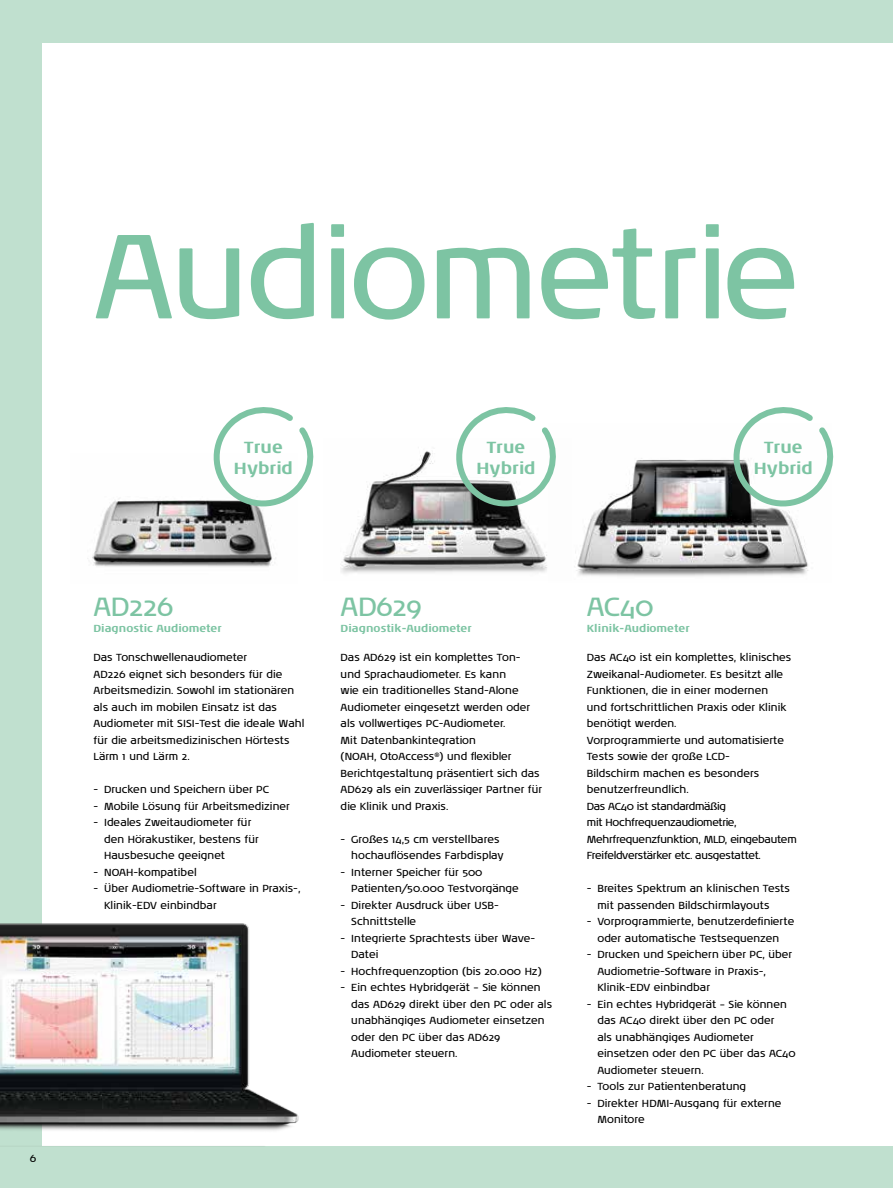
<style>
.page{position:relative;width:893px;height:1188px;background:#c0e0cf}
.page>*{position:absolute;margin:0;border:0;box-sizing:border-box;transform-origin:0 0}
.t1{font:122.55px "Noa LT Pro";letter-spacing:-.02em;color:#7dc4a3}
.t2{font:27px "Noa LT Pro";letter-spacing:-.02em;color:#7dc4a3}
.t3{font:700 16.5px/21px "Noa LT Pro";color:#7dc4a3;text-align:center}
.t4{font:10.5px/16.5px "Noa LT Pro";color:#000}
.t5{font:700 10.5px "Noa LT Pro";color:#7dc4a3}
</style>
<div class="page">
<div style="left:43px;top:43px;width:850px;height:1102px;background:#fff"></div>
<img style="left:87px;top:498px;width:189px;height:69px">
<img style="left:94px;top:501px;width:177px;height:61px">
<img style="left:341px;top:451px;width:206px;height:123px">
<img style="left:344px;top:452px;width:201px;height:115px">
<img style="left:0;top:919px;width:306px;height:227px">
<img style="left:574px;top:458px;width:234px;height:119px">
<img style="left:578px;top:460px;width:229px;height:108px">
<svg style="left:723px;top:407px;width:111px;height:110px"></svg>
<svg style="left:446px;top:407px;width:110px;height:110px"></svg>
<svg style="left:204px;top:407px;width:110px;height:110px"></svg>
<p class="t4" style="left:30px;top:1150px;width:8px">6</p>
<h1 class="t1" style="left:94px;top:191px;width:707px">Audiometrie</h1>
<h3 class="t3" style="left:234px;top:435px;width:61px">True<br>Hybrid</h3>
<h3 class="t3" style="left:476px;top:435px;width:61px">True<br>Hybrid</h3>
<h3 class="t3" style="left:754px;top:435px;width:61px">True<br>Hybrid</h3>
<h2 class="t2" style="left:94px;top:587px;width:82px">AD226</h2>
<p class="t5" style="left:94px;top:620px;width:130px">Diagnostic Audiometer</p>
<p class="t4" style="left:94px;top:649px;width:212px">Das Tonschwellenaudiometer<br>AD226 eignet sich besonders für die Arbeitsmedizin. Sowohl im stationären als auch im mobilen Einsatz ist das Audiometer mit SISI-Test die ideale Wahl für die arbeitsmedizinischen Hörtests Lärm 1 und Lärm 2.</p>
<p class="t4" style="left:94px;top:781px;width:177px">- Drucken und Speichern über PC</p>
<p class="t4" style="left:94px;top:798px;width:198px">- Mobile Lösung für Arbeitsmediziner</p>
<p class="t4" style="left:104px;top:814px;width:156px;text-indent:-11px">- Ideales Zweitaudiometer für den Hörakustiker, bestens für<br>Hausbesuche geeignet</p>
<p class="t4" style="left:94px;top:864px;width:105px">- NOAH-kompatibel</p>
<p class="t4" style="left:104px;top:880px;width:198px;text-indent:-11px">- Über Audiometrie-Software in Praxis-,<br>Klinik-EDV einbindbar</p>
<h2 class="t2" style="left:341px;top:587px;width:83px">AD629</h2>
<p class="t5" style="left:341px;top:620px;width:133px">Diagnostik-Audiometer</p>
<p class="t4" style="left:341px;top:649px;width:203px">Das AD629 ist ein komplettes Ton&shy;und Sprachaudiometer. Es kann<br>wie ein traditionelles Stand-Alone Audiometer eingesetzt werden oder als vollwertiges PC-Audiometer.<br>Mit Datenbankintegration<br>(NOAH, OtoAccess<sup>®</sup>) und flexibler Berichtgestaltung präsentiert sich das AD629 als ein zuverlässiger Partner für die Klinik und Praxis.</p>
<p class="t4" style="left:351px;top:831px;width:154px;text-indent:-11px">- Großes 14,5 cm verstellbares hochauflösendes Farbdisplay</p>
<p class="t4" style="left:351px;top:864px;width:169px;text-indent:-11px">- Interner Speicher für 500<br>Patienten/50.000 Testvorgänge</p>
<p class="t4" style="left:351px;top:897px;width:149px;text-indent:-11px">- Direkter Ausdruck über USB-<br>Schnittstelle</p>
<p class="t4" style="left:351px;top:930px;width:185px;text-indent:-11px">- Integrierte Sprachtests über Wave-<br>Datei</p>
<p class="t4" style="left:341px;top:963px;width:203px">- Hochfrequenzoption (bis 20.000 Hz)</p>
<p class="t4" style="left:351px;top:979px;width:202px;text-indent:-11px">- Ein echtes Hybridgerät – Sie können das AD629 direkt über den PC oder als unabhängiges Audiometer einsetzen oder den PC über das AD629<br>Audiometer steuern.</p>
<h2 class="t2" style="left:587px;top:587px;width:68px">AC40</h2>
<p class="t5" style="left:587px;top:620px;width:104px">Klinik-Audiometer</p>
<p class="t4" style="left:587px;top:649px;width:211px">Das AC40 ist ein komplettes, klinisches Zweikanal-Audiometer. Es besitzt alle Funktionen, die in einer modernen<br>und fortschrittlichen Praxis oder Klinik benötigt werden.<br>Vorprogrammierte und automatisierte Tests sowie der große LCD-<br>Bildschirm machen es besonders benutzerfreundlich.<br>Das AC40 ist standardmäßig<br>mit Hochfrequenzaudiometrie, Mehrfrequenzfunktion, MLD, eingebautem Freifeldverstärker etc. ausgestattet.</p>
<p class="t4" style="left:597px;top:880px;width:194px;text-indent:-11px">- Breites Spektrum an klinischen Tests mit passenden Bildschirmlayouts</p>
<p class="t4" style="left:587px;top:913px;width:209px;text-align:center">- Vorprogrammierte, benutzerdefinierte oder automatische Testsequenzen</p>
<p class="t4" style="left:597px;top:946px;width:196px;text-indent:-11px">- Drucken und Speichern über PC, über<br>Audiometrie-Software in Praxis-,<br>Klinik-EDV einbindbar</p>
<p class="t4" style="left:597px;top:996px;width:200px;text-indent:-11px">- Ein echtes Hybridgerät – Sie können das AC40 direkt über den PC oder<br>als unabhängiges Audiometer einsetzen oder den PC über das AC40<br>Audiometer steuern.</p>
<p class="t4" style="left:587px;top:1078px;width:161px">- Tools zur Patientenberatung</p>
<p class="t4" style="left:597px;top:1095px;width:185px;text-indent:-11px">- Direkter HDMI-Ausgang für externe<br>Monitore</p>
</div>
